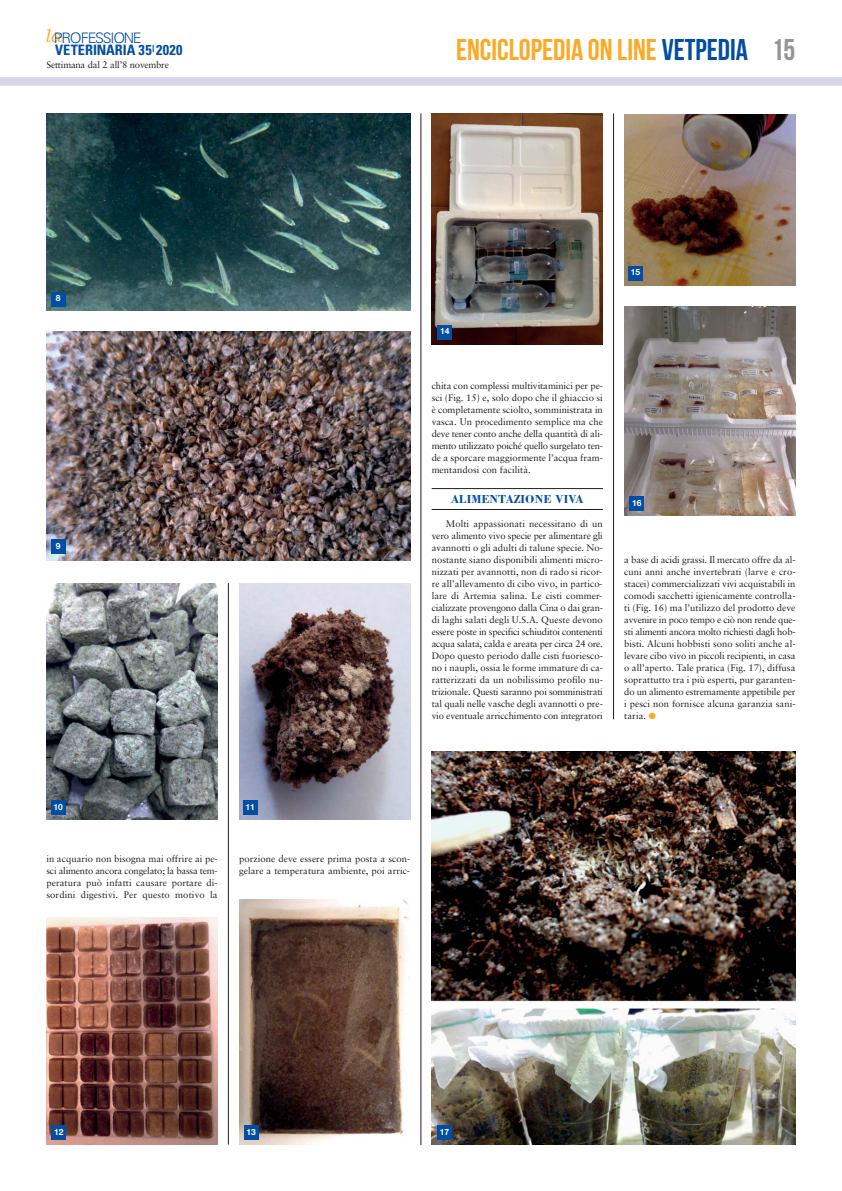
<style>
.page{position:relative;width:842px;height:1191px;background:#fff}
.page>*{position:absolute;margin:0;border:0;box-sizing:border-box;transform-origin:0 0}
.t1{font:30px "Bebas Neue";color:#fbaa28}
.t2{font:300 14.5px "Univers";letter-spacing:-.085em;color:#034ea2}
.t3{font:700 condensed 14.3px "Univers";color:#034ea2}
.t4{font:700 12px "Bodoni";letter-spacing:.005em;color:#034ea2}
.t5{font:9.5px/12px "Sabon";letter-spacing:.005em;color:#231f20;text-align:justify}
.t6{font:9.5px "Sabon";letter-spacing:-.025em;color:#231f20}
.t7{font:700 8.5px "Helvetica Neue";color:#fff}
.s1{font-family:"Bookman Old Style";font-weight:400;font-style:italic;font-size:18.3px;color:#fbaa28}
.s2{color:#034ea2}
.s3{color:#939598}
.s4{color:#fbaa28}
</style>
<div class="page">
<div style="left:0;top:77px;width:842px;height:9px;background:#d4d6ec"></div>
<hr style="left:228px;top:583px;width:1px;height:561px;background:#231f20">
<hr style="left:421px;top:113px;width:1px;height:1032px;background:#231f20">
<hr style="left:613px;top:113px;width:1px;height:606px;background:#231f20">
<img style="left:46px;top:113px;width:364px;height:197px">
<img style="left:46px;top:331px;width:364px;height:229px">
<img style="left:46px;top:583px;width:172px;height:236px">
<img style="left:239px;top:583px;width:171px;height:236px">
<img style="left:47px;top:917px;width:171px;height:227px">
<img style="left:239px;top:899px;width:170px;height:245px">
<img style="left:432px;top:113px;width:171px;height:232px">
<img style="left:624px;top:114px;width:171px;height:171px">
<img style="left:624px;top:306px;width:171px;height:210px">
<img style="left:432px;top:751px;width:363px;height:393px">
<hr style="left:432px;top:488px;width:171px;height:1px;background:#231f20">
<hr style="left:432px;top:509px;width:171px;height:1px;background:#231f20">
<div style="left:51px;top:292px;width:14px;height:14px;background:#034ea2"></div>
<div style="left:244px;top:1125px;width:14px;height:14px;background:#034ea2"></div>
<div style="left:438px;top:325px;width:14px;height:14px;background:#034ea2"></div>
<div style="left:628px;top:266px;width:15px;height:14px;background:#034ea2"></div>
<div style="left:630px;top:496px;width:14px;height:14px;background:#034ea2"></div>
<div style="left:51px;top:539px;width:14px;height:14px;background:#034ea2"></div>
<div style="left:51px;top:800px;width:14px;height:14px;background:#034ea2"></div>
<div style="left:243px;top:800px;width:14px;height:14px;background:#034ea2"></div>
<div style="left:52px;top:1125px;width:14px;height:14px;background:#034ea2"></div>
<div style="left:437px;top:1125px;width:15px;height:14px;background:#034ea2"></div>
<h2 class="t2" style="left:45px;top:32px;width:98px"><span class="s1">la</span>PROFESSIONE</h2>
<h3 class="t3" style="left:55px;top:44px;width:129px">VETERINARIA 35<sup>|</sup>2020</h3>
<p class="t6" style="left:46px;top:61px;width:124px">Settimana dal 2 all’8 novembre</p>
<h1 class="t1" style="left:456px;top:32px;width:341px">ENCICLOPEDIA ON LINE <span class="s2">VETPEDIA</span> <span class="s3">15</span></h1>
<p class="t7" style="left:56px;top:295px;width:6px">8</p>
<p class="t7" style="left:56px;top:542px;width:6px">9</p>
<p class="t7" style="left:440px;top:328px;width:11px">14</p>
<p class="t5" style="left:432px;top:381px;width:173px">chita con complessi multivitaminici per pe&shy;sci (Fig. 15) e, solo dopo che il ghiaccio si è completamente sciolto, somministrata in vasca. Un procedimento semplice ma che deve tener conto anche della quantità di ali&shy;mento utilizzato poiché quello surgelato ten&shy;de a sporcare maggiormente l’acqua fram&shy;mentandosi con facilità.</p>
<p class="t4" style="left:451px;top:495px;width:134px">ALIMENTAZIONE VIVA</p>
<p class="t5" style="left:432px;top:518px;width:173px;text-indent:14px">Molti appassionati necessitano di un vero alimento vivo specie per alimentare gli avannotti o gli adulti di talune specie. No&shy;nostante siano disponibili alimenti micro&shy;nizzati per avannotti, non di rado si ricor&shy;re all’allevamento di cibo vivo, in partico&shy;lare di Artemia salina. Le cisti commer&shy;cializzate provengono dalla Cina o dai gran&shy;di laghi salati degli U.S.A. Queste devono essere poste in specifici schiuditoi contenenti acqua salata, calda e areata per circa 24 ore.<br>Dopo questo periodo dalle cisti fuoriesco&shy;no i naupli, ossia le forme immature di ca&shy;ratterizzati da un nobilissimo profilo nu&shy;trizionale. Questi saranno poi somministrati tal quali nelle vasche degli avannotti o pre&shy;vio eventuale arricchimento con integratori</p>
<p class="t7" style="left:631px;top:269px;width:11px">15</p>
<p class="t7" style="left:632px;top:500px;width:11px">16</p>
<p class="t5" style="left:624px;top:555px;width:173px">a base di acidi grassi. Il mercato offre da al&shy;cuni anni anche invertebrati (larve e cro&shy;stacei) commercializzati vivi acquistabili in comodi sacchetti igienicamente controlla&shy;ti (Fig. 16) ma l’utilizzo del prodotto deve avvenire in poco tempo e ciò non rende que&shy;sti alimenti ancora molto richiesti dagli hob&shy;bisti. Alcuni hobbisti sono soliti anche al&shy;levare cibo vivo in piccoli recipienti, in casa o all’aperto. Tale pratica (Fig. 17), diffusa soprattutto tra i più esperti, pur garanten&shy;do un alimento estremamente appetibile per i pesci non fornisce alcuna garanzia sani&shy;taria. <span class="s4">●</span></p>
<p class="t7" style="left:53px;top:803px;width:11px">10</p>
<p class="t7" style="left:245px;top:803px;width:11px">11</p>
<p class="t5" style="left:46px;top:854px;width:173px">in acquario non bisogna mai offrire ai pe&shy;sci alimento ancora congelato; la bassa tem&shy;peratura può infatti causare portare di&shy;sordini digestivi. Per questo motivo la</p>
<p class="t5" style="left:239px;top:854px;width:173px">porzione deve essere prima posta a scon&shy;gelare a temperatura ambiente, poi arric-</p>
<p class="t7" style="left:54px;top:1128px;width:11px">12</p>
<p class="t7" style="left:440px;top:1128px;width:11px">17</p>
<p class="t7" style="left:246px;top:1128px;width:11px">13</p>
</div>
